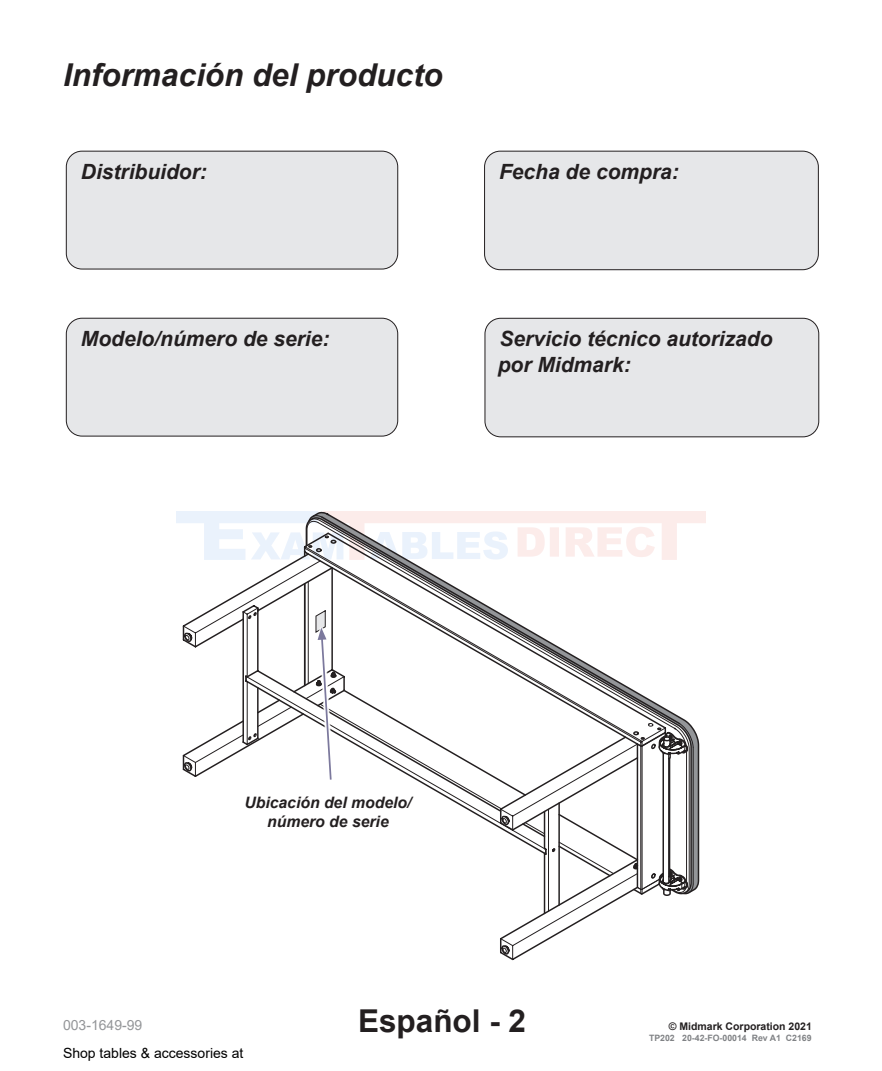
<style>
.page{position:relative;width:882px;height:1071px;background:#fff}
.page>*{position:absolute;margin:0;border:0;box-sizing:border-box;transform-origin:0 0}
.L1_Main_Headings_ES{font:italic 700 31.5px "Arial";color:#231f20}
.Title_Box{font:700 31.5px "Arial";color:#231f20}
.Product_Info__text_i{font:italic 700 21px/25.2px "Arial";color:#231f20}
.Art_Callouts{font:italic 700 15.75px/18.9px "Arial";color:#231f20;text-align:center}
.t1{font:14px "Arial";color:#000}
.t2{font:14px "Arial";color:#939598}
.t3{font:700 10.5px "Arial";color:#231f20}
.Black_Box_White_Text{font:700 8.75px "Arial";color:#808285}
</style>
<div class="page">
<div style="left:66px;top:318px;width:332px;height:118px;background:#e6e7e9;border-radius:16px"></div>
<div style="left:66px;top:318px;width:332px;height:118px;border:1px solid #231f20;border-radius:16px"></div>
<div style="left:485px;top:151px;width:333px;height:119px;background:#e6e7e9;border-radius:16px"></div>
<div style="left:484px;top:151px;width:335px;height:119px;border:1px solid #231f20;border-radius:16px"></div>
<div style="left:485px;top:318px;width:334px;height:119px;background:#e6e7e9;border-radius:16px"></div>
<div style="left:485px;top:318px;width:334px;height:119px;border:1px solid #231f20;border-radius:16px"></div>
<div style="left:66px;top:151px;width:332px;height:118px;background:#e6e7e9;border-radius:16px"></div>
<div style="left:66px;top:151px;width:332px;height:118px;border:1px solid #231f20;border-radius:16px"></div>
<svg style="left:307px;top:512px;width:392px;height:379px"></svg>
<svg style="left:312px;top:515px;width:382px;height:379px"></svg>
<svg style="left:499px;top:721px;width:190px;height:239px"></svg>
<svg style="left:183px;top:535px;width:213px;height:248px"></svg>
<p class="L1_Main_Headings_ES" style="left:63px;top:54px;width:381px">Información del producto</p>
<p class="Product_Info__text_i" style="left:81px;top:160px;width:127px">Distribuidor:</p>
<p class="Product_Info__text_i" style="left:499px;top:160px;width:181px">Fecha de compra:</p>
<p class="Product_Info__text_i" style="left:81px;top:327px;width:250px">Modelo/número de serie:</p>
<p class="Product_Info__text_i" style="left:498px;top:327px;width:276px">Servicio técnico autorizado por Midmark:</p>
<p class="Art_Callouts" style="left:244px;top:793px;width:169px">Ubicación del modelo/ número de serie</p>
<p class="Title_Box" style="left:358px;top:999px;width:170px">Español - 2</p>
<p class="t2" style="left:63px;top:1015px;width:81px">003-1649-99</p>
<p class="t3" style="left:669px;top:1019px;width:145px">© Midmark Corporation 2021</p>
<p class="Black_Box_White_Text" style="left:649px;top:1031px;width:164px">TP202 20-42-FO-00014 Rev A1 C2169</p>
<p class="t1" style="left:63px;top:1044px;width:182px">Shop tables &amp; accessories at</p>
</div>
